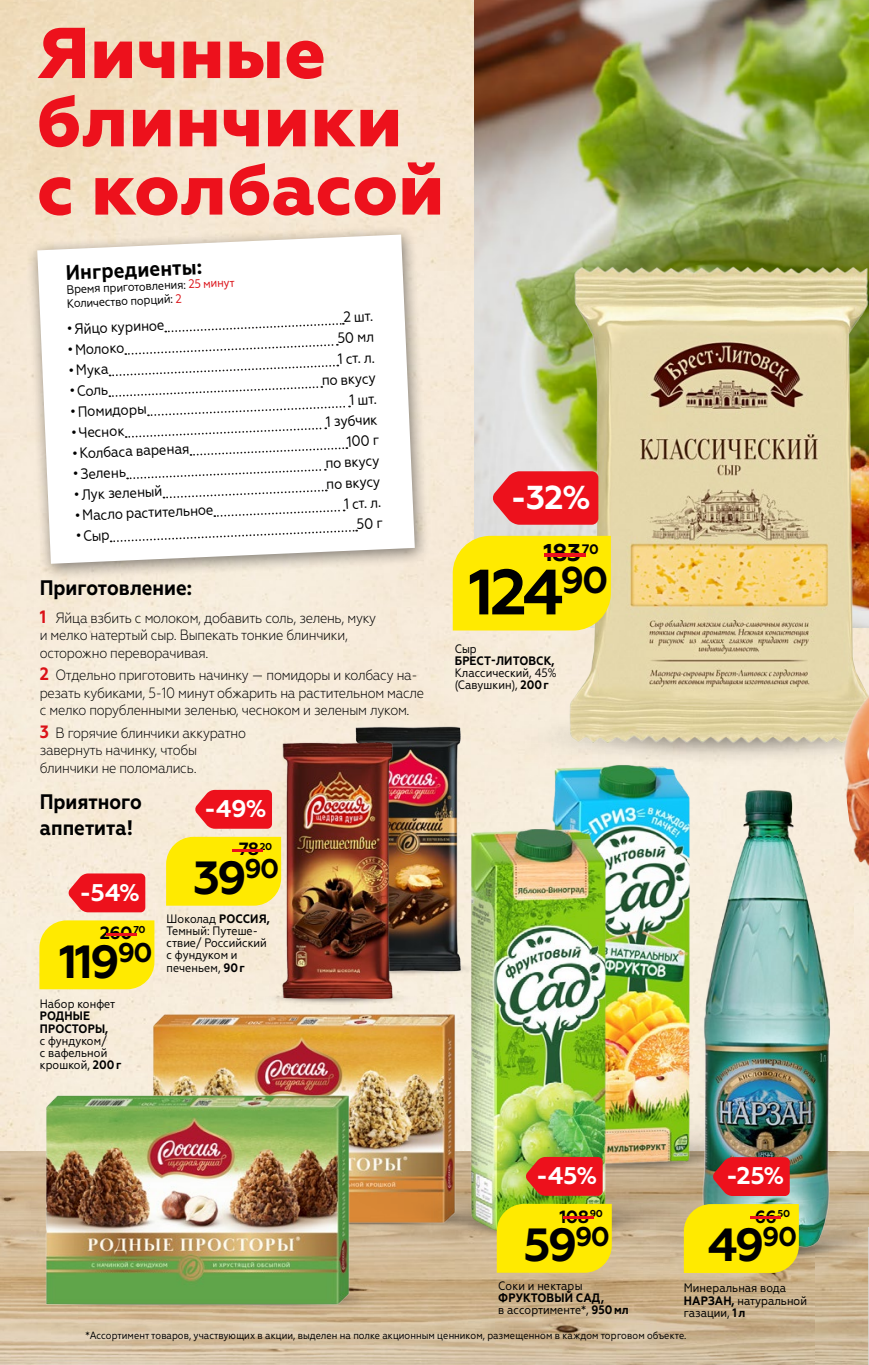
<style>
.page{position:relative;width:869px;height:1365px;background:#fff}
.page>*{position:absolute;margin:0;border:0;box-sizing:border-box;transform-origin:0 0}
.t1{font:800 71.75px/68.2px "Geometria";letter-spacing:.005em;color:#ed111c}
.t2{font:700 63.88px "Geometria";color:#000}
.t3{font:700 46.38px "Geometria";letter-spacing:-.06em;color:#000}
.t4{font:700 33.07px "Geometria";color:#fff}
.t5{font:700 24.32px "Geometria";color:#000002}
.t6{font:700 24.15px "Geometria";color:#fff}
.t7{font:700 21px/26.2px "Geometria Narrow";color:#000}
.t8{font:700 17.68px "Geometria";letter-spacing:-.03em;color:#000002}
.t9{font:300 14.88px/17.5px "Geometria Narrow";letter-spacing:-.015em;color:#000}
.t10{font:14.88px "Geometria Narrow";color:#000}
.t11{font:700 13.83px "Geometria";color:#000002}
.t12{font:12.25px/12.2px "Geometria Narrow";color:#000}
.t13{font:10.5px "Geometria Narrow";color:#000}
.t14{font:700 9.97px "Geometria";color:#000002}
.s1{color:#db1117}
.s2{font-weight:700;font-size:17.85px;color:#db1117}
.s3{color:#ed111c}
.s4{font-weight:700}
.s5{font-size:17.68px;color:#ed111c}
.s6{font-size:24.32px;color:#ed111c}
</style>
<div class="page">
<img style="left:0;top:0;width:868px;height:1151px">
<img style="left:0;top:1151px;width:868px;height:213px">
<hr style="left:867px;top:1226px;width:1px;height:138px;background:#d7d7d7">
<img style="left:474px;top:0;width:394px;height:536px">
<div style="left:26px;top:225px;width:404px;height:356px;background:#000;opacity:.47"></div>
<svg style="left:37px;top:234px;width:377px;height:329px"></svg>
<svg style="left:165px;top:322px;width:179px;height:11px"></svg>
<svg style="left:125px;top:343px;width:213px;height:13px"></svg>
<svg style="left:109px;top:364px;width:229px;height:13px"></svg>
<svg style="left:109px;top:385px;width:213px;height:13px"></svg>
<svg style="left:148px;top:405px;width:202px;height:12px"></svg>
<svg style="left:126px;top:426px;width:200px;height:12px"></svg>
<svg style="left:190px;top:446px;width:157px;height:10px"></svg>
<svg style="left:127px;top:468px;width:199px;height:12px"></svg>
<svg style="left:163px;top:488px;width:163px;height:11px"></svg>
<img style="left:149px;top:1008px;width:307px;height:148px">
<img style="left:352px;top:1289px;width:32px;height:22px">
<img style="left:30px;top:1279px;width:316px;height:41px">
<img style="left:43px;top:1085px;width:309px;height:227px">
<img style="left:432px;top:1091px;width:265px;height:65px">
<img style="left:547px;top:789px;width:148px;height:367px">
<img style="left:351px;top:1156px;width:346px;height:81px">
<img style="left:456px;top:824px;width:160px;height:411px">
<img style="left:655px;top:1196px;width:213px;height:63px">
<img style="left:697px;top:789px;width:140px;height:466px">
<img style="left:396px;top:960px;width:108px;height:19px">
<img style="left:342px;top:725px;width:131px;height:251px">
<img style="left:231px;top:989px;width:203px;height:19px">
<img style="left:282px;top:742px;width:114px;height:256px">
<img style="left:443px;top:691px;width:329px;height:98px">
<img style="left:547px;top:254px;width:321px;height:499px">
<img style="left:772px;top:611px;width:96px;height:444px">
<img style="left:809px;top:491px;width:59px;height:422px">
<div style="left:39px;top:920px;width:115px;height:69px;background:#ffea00"></div>
<svg style="left:68px;top:873px;width:77px;height:39px;background:#ed2830"></svg>
<div style="left:166px;top:836px;width:115px;height:69px;background:#ffea00"></div>
<svg style="left:195px;top:789px;width:77px;height:39px;background:#ee2931"></svg>
<svg style="left:683px;top:1203px;width:115px;height:69px;background:#fae608"></svg>
<svg style="left:712px;top:1156px;width:77px;height:39px;background:#d71d25"></svg>
<div style="left:496px;top:1203px;width:115px;height:69px;background:#ffea00"></div>
<svg style="left:525px;top:1156px;width:77px;height:39px;background:#e12520"></svg>
<div style="left:452px;top:536px;width:158px;height:94px;background:#ffea00"></div>
<svg style="left:492px;top:471px;width:106px;height:53px;background:#eb252f"></svg>
<svg style="left:111px;top:508px;width:271px;height:35px"></svg>
<p class="t1" style="left:37px;top:20px;width:408px">Яичные блинчики с колбасой</p>
<p class="t7" style="left:65px;top:259px;width:138px;rotate:-2deg">Ингредиенты:</p>
<p class="t12" style="left:66px;top:282px;width:170px;line-height:14.2px;rotate:-2deg">Время приготовления: <span class="s1">25 минут<br></span>Количество порций: <span class="s1">2</span></p>
<p class="t10" style="left:66px;top:321px;width:99px;rotate:-3deg">•Яйцо куриное</p>
<p class="t10" style="left:67px;top:341px;width:58px;rotate:-3deg">•Молоко</p>
<p class="t10" style="left:68px;top:362px;width:41px;rotate:-3deg">•Мука</p>
<p class="t10" style="left:69px;top:383px;width:40px;rotate:-3deg">•Соль</p>
<p class="t10" style="left:70px;top:403px;width:78px;rotate:-3deg">•Помидоры</p>
<p class="t10" style="left:71px;top:424px;width:55px;rotate:-3deg">•Чеснок</p>
<p class="t10" style="left:72px;top:445px;width:119px;rotate:-3deg">•Колбаса вареная</p>
<p class="t10" style="left:73px;top:465px;width:54px;rotate:-3deg">•Зелень</p>
<p class="t10" style="left:73px;top:486px;width:90px;rotate:-3deg">•Лук зеленый</p>
<p class="t10" style="left:74px;top:507px;width:140px;rotate:-3deg">•Масло растительное</p>
<p class="t10" style="left:75px;top:527px;width:35px;rotate:-3deg">•Сыр</p>
<p class="t10" style="left:343px;top:308px;width:31px;rotate:-3deg">2 шт.</p>
<p class="t10" style="left:337px;top:329px;width:38px;rotate:-3deg">50 мл</p>
<p class="t10" style="left:337px;top:350px;width:38px;rotate:-3deg">1 ст. л.</p>
<p class="t10" style="left:321px;top:372px;width:55px;rotate:-3deg">по вкусу</p>
<p class="t10" style="left:349px;top:391px;width:29px;rotate:-3deg">1 шт.</p>
<p class="t10" style="left:325px;top:413px;width:53px;rotate:-3deg">1 зубчик</p>
<p class="t10" style="left:346px;top:433px;width:34px;rotate:-3deg">100 г</p>
<p class="t10" style="left:325px;top:454px;width:55px;rotate:-3deg">по вкусу</p>
<p class="t10" style="left:326px;top:475px;width:55px;rotate:-3deg">по вкусу</p>
<p class="t10" style="left:343px;top:495px;width:38px;rotate:-3deg">1 ст. л.</p>
<p class="t7" style="left:40px;top:575px;width:154px">Приготовление:</p>
<p class="t9" style="left:40px;top:608px;width:338px"><span class="s2">1</span> Яйца взбить с молоком, добавить соль, зелень, муку и мелко натертый сыр. Выпекать тонкие блинчики, осторожно переворачивая.</p>
<p class="t9" style="left:40px;top:666px;width:386px"><span class="s2">2</span> Отдельно приготовить начинку — помидоры и колбасу на&shy;резать кубиками, 5-10 минут обжарить на растительном масле с мелко порубленными зеленью, чесноком и зеленым луком.</p>
<p class="t9" style="left:40px;top:723px;width:208px"><span class="s2">3</span> В горячие блинчики аккуратно завернуть начинку, чтобы блинчики не поломались.</p>
<p class="t7" style="left:40px;top:788px;width:104px">Приятного аппетита!</p>
<p class="t6" style="left:204px;top:794px;width:64px">-49%</p>
<p class="t6" style="left:79px;top:877px;width:62px">-54%</p>
<p class="t8" style="left:97px;top:922px;width:50px"><span class="s3">-</span>260<sup>70</sup></p>
<p class="t3" style="left:59px;top:933px;width:95px">119<sup>90</sup></p>
<p class="t12" style="left:40px;top:997px;width:83px">Набор конфет<br><span class="s4">РОДНЫЕ<br>ПРОСТОРЫ,<br></span>с фундуком/<br>с вафельной крошкой, <span class="s4">200г</span></p>
<p class="t14" style="left:223px;top:840px;width:50px"><span class="s5">-</span>20</p>
<p class="t8" style="left:238px;top:838px;width:22px">78</p>
<p class="t3" style="left:193px;top:850px;width:88px">39<sup>90</sup></p>
<p class="t12" style="left:166px;top:912px;width:105px">Шоколад <span class="s4">РОССИЯ,<br></span>Темный: Путеше&shy;ствие/ Российский с фундуком и печеньем, <span class="s4">90г</span></p>
<p class="t4" style="left:510px;top:477px;width:82px">-32%</p>
<p class="t11" style="left:531px;top:540px;width:68px"><span class="s6">-</span>70</p>
<p class="t5" style="left:543px;top:538px;width:39px">183</p>
<p class="t2" style="left:468px;top:554px;width:141px">124<sup>90</sup></p>
<p class="t12" style="left:454px;top:642px;width:103px">Сыр<br><span class="s4">БРЕСТ-ЛИТОВСК,<br></span>Классический, 45% (Савушкин), <span class="s4">200г</span></p>
<p class="t6" style="left:535px;top:1161px;width:63px">-45%</p>
<p class="t14" style="left:554px;top:1207px;width:50px"><span class="s5">-</span>90</p>
<p class="t8" style="left:559px;top:1205px;width:31px">108</p>
<p class="t3" style="left:523px;top:1217px;width:88px">59<sup>90</sup></p>
<p class="t12" style="left:498px;top:1278px;width:132px">Соки и нектары<br><span class="s4">ФРУКТОВЫЙ САД,<br></span>в ассортименте*, <span class="s4">950мл</span></p>
<p class="t6" style="left:725px;top:1161px;width:60px">-25%</p>
<p class="t14" style="left:741px;top:1207px;width:50px"><span class="s5">-</span>50</p>
<p class="t8" style="left:754px;top:1205px;width:24px">66</p>
<p class="t3" style="left:707px;top:1217px;width:91px">49<sup>90</sup></p>
<p class="t12" style="left:683px;top:1281px;width:125px">Минеральная вода<br><span class="s4">НАРЗАН,</span> натуральной газации, <span class="s4">1л</span></p>
<p class="t13" style="left:85px;top:1328px;width:602px">*Ассортимент товаров, участвующих в акции, выделен на полке акционным ценником, размещенном в каждом торговом объекте.</p>
</div>
